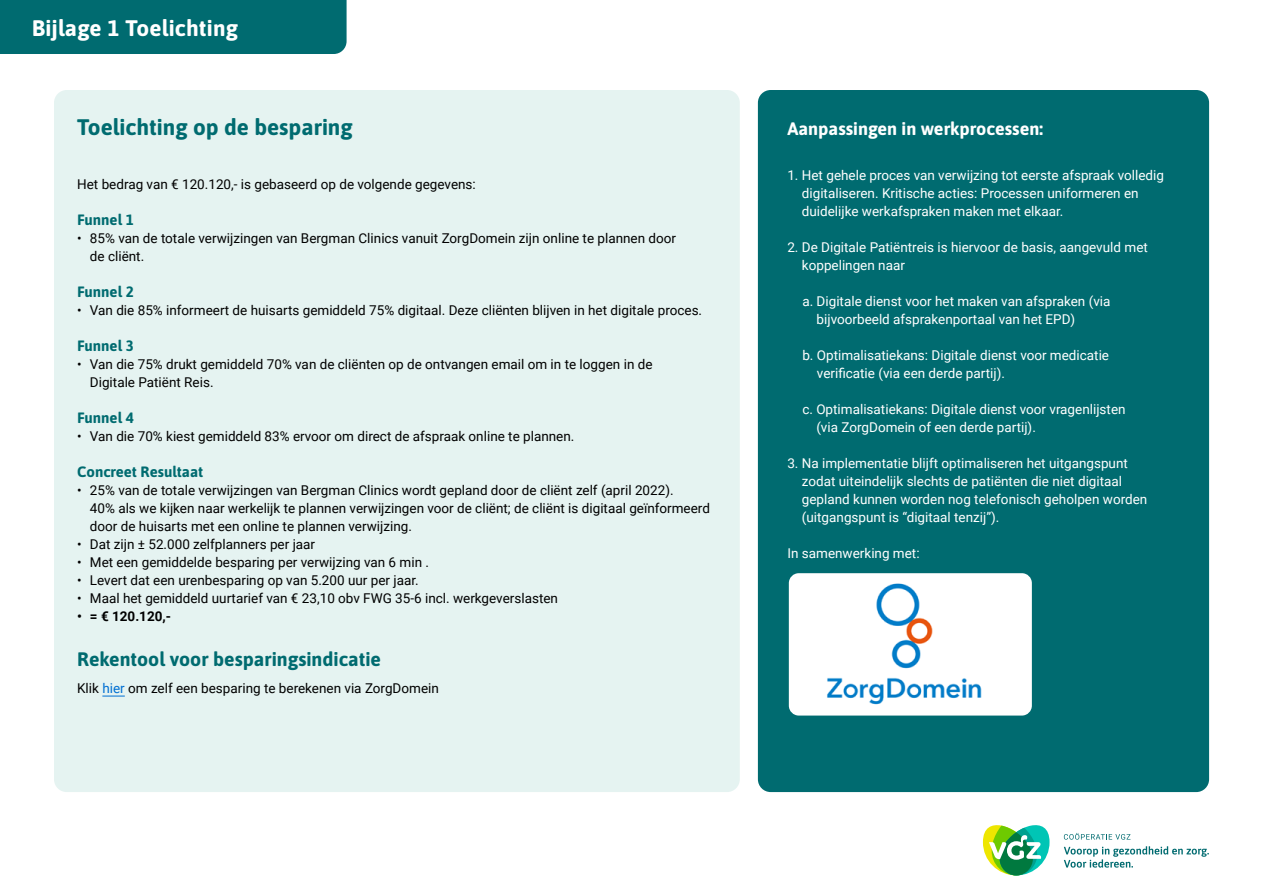
<style>
.page{position:relative;width:1263px;height:893px;background:#fff}
.page>*{position:absolute;margin:0;border:0;box-sizing:border-box;transform-origin:0 0}
._3_Tussenkop_petrol{font:700 22.5px "Asap";color:#006b70}
._1_Aanbieder_FIT{font:700 22.5px "Asap";letter-spacing:.01em;color:#fff}
._3_Tussenkop_petrol-2{font:700 19.5px "Asap";color:#006b70}
._3_Tussenkop_wit{font:700 18px "Asap";color:#fff}
._4_tussenkop_FIT{font:700 15px "Asap";color:#006b70}
._5_plat_FIT{font:13.5px/18px "Roboto";color:#000}
._6_plat_wit{font:13.5px/18px "Roboto";color:#fff}
.t1{font:700 13.5px "Roboto";color:#000}
.s1{color:#006fd2}
</style>
<div class="page">
<svg style="left:1064px;top:833px;width:66px;height:7px"></svg>
<svg style="left:1064px;top:846px;width:145px;height:22px"></svg>
<svg style="left:982px;top:825px;width:68px;height:51px"></svg>
<div style="left:0;top:0;width:347px;height:54px;background:#006b70"></div>
<div style="left:54px;top:90px;width:686px;height:702px;background:#e5f3f1;border-radius:13px"></div>
<div style="left:758px;top:90px;width:451px;height:702px;background:#006b70;border-radius:13px"></div>
<svg style="left:102px;top:696px;width:23px;height:1px"></svg>
<div style="left:789px;top:573px;width:243px;height:143px;background:#fff;border-radius:10px"></div>
<img style="left:827px;top:583px;width:155px;height:122px">
<p class="_1_Aanbieder_FIT" style="left:32px;top:12px;width:208px">Bijlage 1 Toelichting</p>
<p class="_3_Tussenkop_petrol" style="left:77px;top:112px;width:277px">Toelichting op de besparing</p>
<p class="_5_plat_FIT" style="left:77px;top:175px;width:400px">Het bedrag van € 120.120,- is gebaseerd op de volgende gegevens:</p>
<p class="_4_tussenkop_FIT" style="left:77px;top:209px;width:58px">Funnel 1</p>
<p class="_5_plat_FIT" style="left:90px;top:229px;width:588px;text-indent:-13px">• 85% van de totale verwijzingen van Bergman Clinics vanuit ZorgDomein zijn online te plannen door de cliënt.</p>
<p class="_4_tussenkop_FIT" style="left:77px;top:281px;width:58px">Funnel 2</p>
<p class="_5_plat_FIT" style="left:77px;top:301px;width:626px">• Van die 85% informeert de huisarts gemiddeld 75% digitaal. Deze cliënten blijven in het digitale proces.</p>
<p class="_4_tussenkop_FIT" style="left:77px;top:335px;width:58px">Funnel 3</p>
<p class="_5_plat_FIT" style="left:90px;top:355px;width:564px;text-indent:-13px">• Van die 75% drukt gemiddeld 70% van de cliënten op de ontvangen email om in te loggen in de<br>Digitale Patiënt Reis.</p>
<p class="_4_tussenkop_FIT" style="left:77px;top:407px;width:58px">Funnel 4</p>
<p class="_5_plat_FIT" style="left:77px;top:427px;width:499px">• Van die 70% kiest gemiddeld 83% ervoor om direct de afspraak online te plannen.</p>
<p class="_4_tussenkop_FIT" style="left:77px;top:461px;width:128px">Concreet Resultaat</p>
<p class="_5_plat_FIT" style="left:90px;top:481px;width:621px;text-indent:-13px">• 25% van de totale verwijzingen van Bergman Clinics wordt gepland door de cliënt zelf (april 2022).<br>40% als we kijken naar werkelijk te plannen verwijzingen voor de cliënt; de cliënt is digitaal geïnformeerd door de huisarts met een online te plannen verwijzing.</p>
<p class="_5_plat_FIT" style="left:77px;top:535px;width:239px">• Dat zijn ± 52.000 zelfplanners per jaar</p>
<p class="_5_plat_FIT" style="left:77px;top:553px;width:353px">• Met een gemiddelde besparing per verwijzing van 6 min .</p>
<p class="_5_plat_FIT" style="left:77px;top:571px;width:343px">• Levert dat een urenbesparing op van 5.200 uur per jaar.</p>
<p class="_5_plat_FIT" style="left:77px;top:589px;width:482px">• Maal het gemiddeld uurtarief van € 23,10 obv FWG 35-6 incl. werkgeverslasten</p>
<p class="t1" style="left:77px;top:607px;width:95px">• = € 120.120,-</p>
<p class="_3_Tussenkop_petrol-2" style="left:77px;top:646px;width:305px">Rekentool voor besparingsindicatie</p>
<p class="_5_plat_FIT" style="left:77px;top:679px;width:363px">Klik <span class="s1">hier</span> om zelf een besparing te berekenen via ZorgDomein</p>
<p class="_3_Tussenkop_wit" style="left:787px;top:116px;width:257px">Aanpassingen in werkprocessen:</p>
<p class="_6_plat_wit" style="left:802px;top:166px;width:364px;text-indent:-14px">1. Het gehele proces van verwijzing tot eerste afspraak volledig digitaliseren. Kritische acties: Processen uniformeren en duidelijke werkafspraken maken met elkaar.</p>
<p class="_6_plat_wit" style="left:802px;top:238px;width:347px;text-indent:-14px">2. De Digitale Patiëntreis is hiervoor de basis, aangevuld met koppelingen naar</p>
<p class="_6_plat_wit" style="left:817px;top:292px;width:295px;text-indent:-14px">a. Digitale dienst voor het maken van afspraken (via bijvoorbeeld afsprakenportaal van het EPD)</p>
<p class="_6_plat_wit" style="left:817px;top:346px;width:294px;text-indent:-14px">b. Optimalisatiekans: Digitale dienst voor medicatie verificatie (via een derde partij).</p>
<p class="_6_plat_wit" style="left:816px;top:400px;width:311px;text-indent:-14px">c. Optimalisatiekans: Digitale dienst voor vragenlijsten (via ZorgDomein of een derde partij).</p>
<p class="_6_plat_wit" style="left:802px;top:454px;width:347px;text-indent:-14px">3. Na implementatie blijft optimaliseren het uitgangspunt zodat uiteindelijk slechts de patiënten die niet digitaal gepland kunnen worden nog telefonisch geholpen worden (uitgangspunt is “digitaal tenzij”).</p>
<p class="_6_plat_wit" style="left:787px;top:544px;width:134px">In samenwerking met:</p>
</div>
